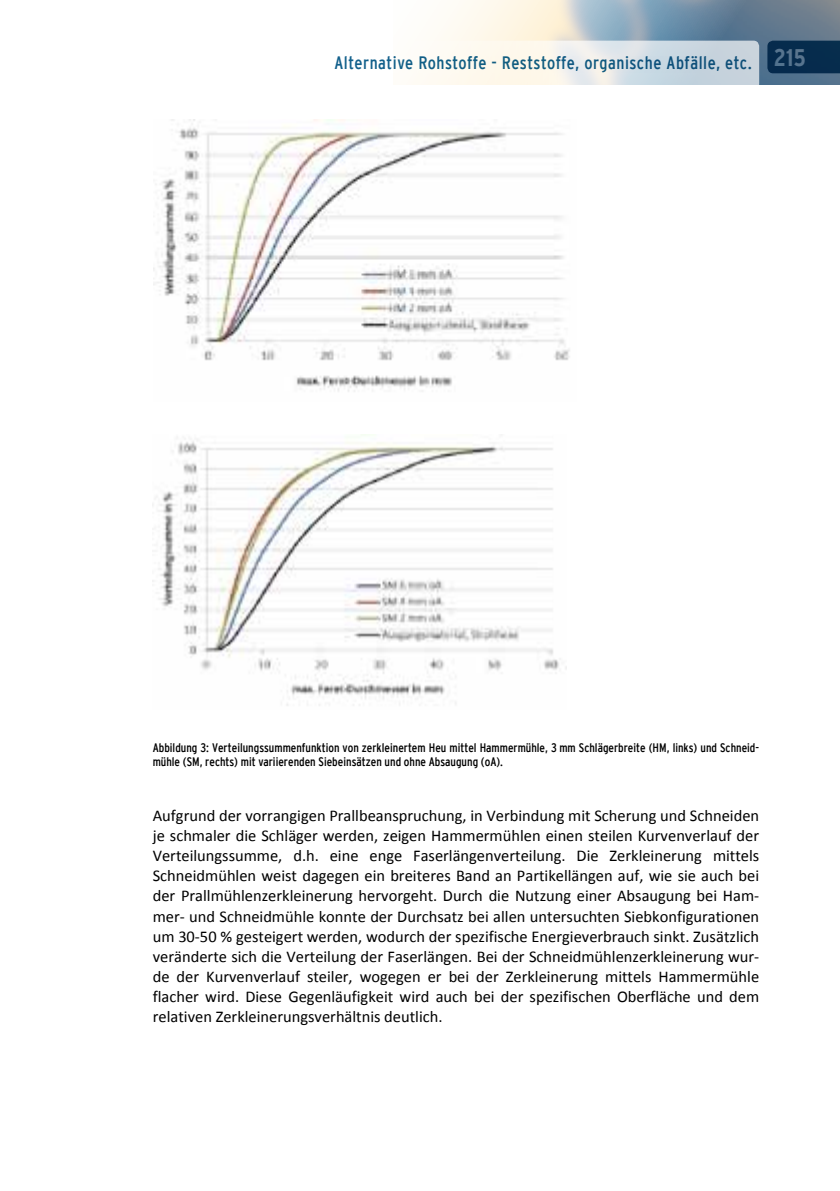
<style>
.page{position:relative;width:840px;height:1191px;background:#fff}
.page>*{position:absolute;margin:0;border:0;box-sizing:border-box;transform-origin:0 0}
.t1{font:condensed 18px "Interstate";letter-spacing:.03em;color:#12608c}
.t2{font:16.4px/20px "Calibri 4";color:#000;text-align:justify}
.t3{font:12.4px/13.6px "Interstate Regular Condensed 3";color:#000}
.s1{font-family:"Calibri 3"}
</style>
<div class="page">
<img style="left:153px;top:120px;width:417px;height:272px">
<img style="left:153px;top:434px;width:413px;height:272px">
<div style="left:393px;top:0;width:446px;height:85px;background:#fefcf8"></div>
<img style="left:456px;top:0;width:383px;height:85px">
<div style="left:767px;top:41px;width:72px;height:32px;background:#062b4d"></div>
<svg style="left:440px;top:41px;width:318px;height:44px"></svg>
<p class="t1" style="left:334px;top:53px;width:472px">Alternative Rohstoffe - Reststoffe, organische Abfälle, etc. <sup>215</sup></p>
<p class="t3" style="left:153px;top:741px;width:607px">Abbildung 3: Verteilungssummenfunktion von zerkleinertem Heu mittel Hammermühle, 3 mm Schlägerbreite (HM, links) und Schneid&shy;mühle (SM, rechts) mit variierenden Siebeinsätzen und ohne Absaugung (oA).</p>
<p class="t2" style="left:153px;top:805px;width:607px">Aufgrund der vorrangigen Prallbeanspruchung, in Verbindung mit Scherung und Schneiden je schmaler die Schläger werden, zeigen Hammermühlen einen steilen Kurvenverlauf der Verteilungssumme, d.h. eine enge Faserlängenverteilung. Die Zerkleinerung mittels Schneidmühlen weist dagegen ein breiteres Band an Partikellängen auf, wie sie auch bei der Prallmühlenzerkleinerung hervorgeht. Durch die Nutzung einer Absaugung bei Ham<span class="s1">‐ </span>mer<span class="s1">‐</span> und Schneidmühle konnte der Durchsatz bei allen untersuchten Siebkonfigurationen um 30<span class="s1">‐</span>50 % gesteigert werden, wodurch der spezifische Energieverbrauch sinkt. Zusätzlich veränderte sich die Verteilung der Faserlängen. Bei der Schneidmühlenzerkleinerung wur<span class="s1">‐ </span>de der Kurvenverlauf steiler, wogegen er bei der Zerkleinerung mittels Hammermühle flacher wird. Diese Gegenläufigkeit wird auch bei der spezifischen Oberfläche und dem relativen Zerkleinerungsverhältnis deutlich.</p>
</div>
